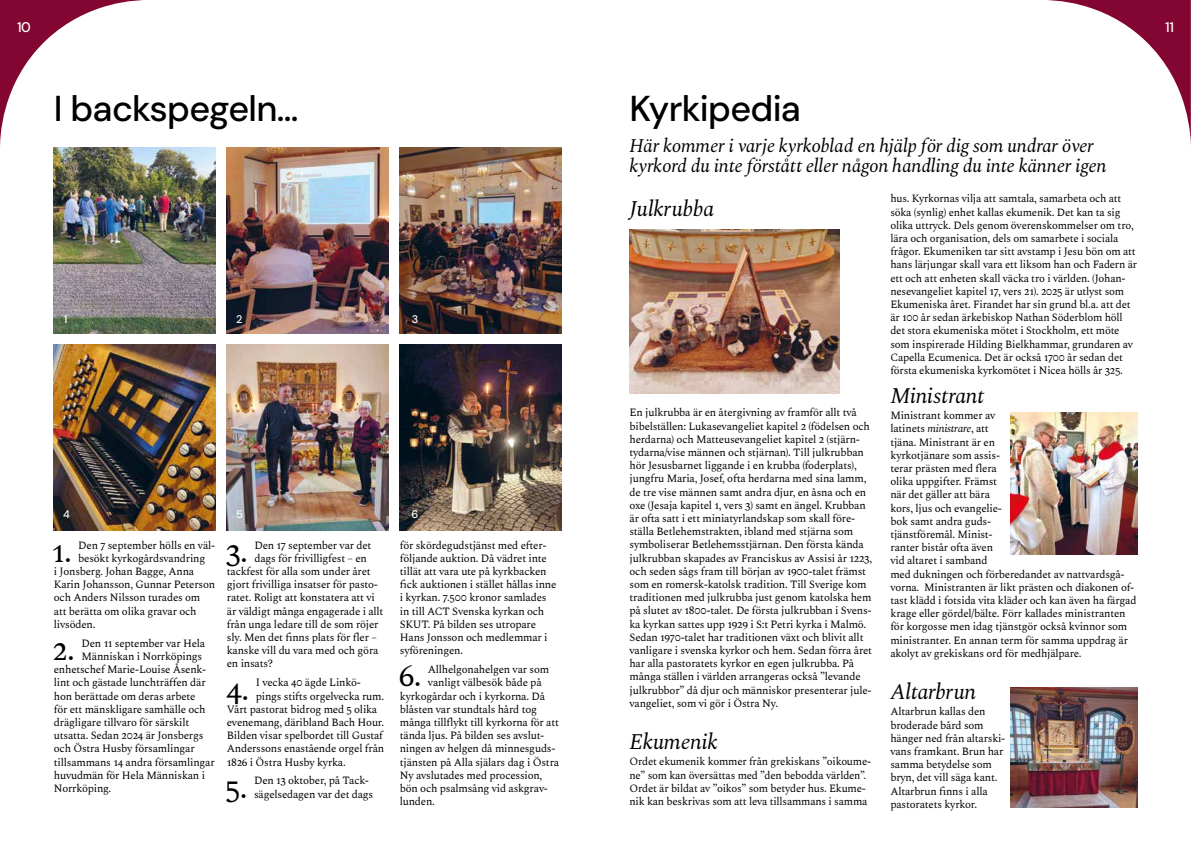
<style>
.page{position:relative;width:1191px;height:842px;background:#fff}
.page>*{position:absolute;margin:0;border:0;box-sizing:border-box;transform-origin:0 0}
.t1{font:500 36px "DM Sans";letter-spacing:-.02em;color:#000}
.t2{font:31px "Spectral";color:#000}
.t3{font:italic 22px "Spectral";letter-spacing:-.015em;color:#000}
.t4{font:italic 19px/20px "Spectral";letter-spacing:-.01em;color:#000}
.t5{font:500 14px "DM Sans";color:#fff}
.t6{font:11px/13.2px "Spectral";letter-spacing:-.02em;color:#000}
.t7{font:500 11px "DM Sans";color:#fff}
.s1{font-style:italic}
</style>
<div class="page">
<img style="left:400px;top:344px;width:161px;height:186px">
<img style="left:227px;top:344px;width:161px;height:186px">
<img style="left:54px;top:344px;width:161px;height:186px">
<img style="left:400px;top:147px;width:161px;height:186px">
<img style="left:227px;top:147px;width:161px;height:186px">
<img style="left:54px;top:147px;width:161px;height:186px">
<img style="left:1010px;top:688px;width:127px;height:119px">
<img style="left:629px;top:229px;width:210px;height:164px">
<img style="left:1010px;top:412px;width:127px;height:142px">
<svg style="left:1048px;top:0;width:142px;height:133px"></svg>
<svg style="left:0;top:0;width:149px;height:149px"></svg>
<p class="t5" style="left:17px;top:19px;width:15px">10</p>
<p class="t5" style="left:1165px;top:19px;width:10px">11</p>
<h1 class="t1" style="left:54px;top:86px;width:246px">I backspegeln...</h1>
<h1 class="t1" style="left:629px;top:86px;width:173px">Kyrkipedia</h1>
<h3 class="t4" style="left:629px;top:134px;width:478px">Här kommer i varje kyrkoblad en hjälp för dig som undrar över kyrkord du inte förstått eller någon handling du inte känner igen</h3>
<h3 class="t3" style="left:629px;top:192px;width:86px">Julkrubba</h3>
<p class="t6" style="left:890px;top:191px;width:248px">hus. Kyrkornas vilja att samtala, samarbeta och att söka (synlig) enhet kallas ekumenik. Det kan ta sig olika uttryck. Dels genom överenskommelser om tro, lära och organisation, dels om samarbete i sociala frågor. Ekumeniken tar sitt avstamp i Jesu bön om att hans lärjungar skall vara ett liksom han och Fadern är ett och att enheten skall väcka tro i världen. (Johan&shy;nesevangeliet kapitel 17, vers 21). 2025 är utlyst som Ekumeniska året. Firandet har sin grund bl.a. att det är 100 år sedan ärkebiskop Nathan Söderblom höll det stora ekumeniska mötet i Stockholm, ett möte som inspirerade Hilding Bielkhammar, grundaren av Capella Ecumenica. Det är också 1700 år sedan det första ekumeniska kyrkomötet i Nicea hölls år 325.</p>
<h3 class="t3" style="left:890px;top:380px;width:95px">Ministrant</h3>
<p class="t6" style="left:890px;top:408px;width:248px">Ministrant kommer av<br>latinets <span class="s1">ministrare</span>, att<br>tjäna. Ministrant är en<br>kyrkotjänare som assis-<br>terar prästen med flera<br>olika uppgifter. Främst<br>när det gäller att bära<br>kors, ljus och evangelie-<br>bok samt andra guds-<br>tjänstföremål. Minist-<br>ranter bistår ofta även<br>vid altaret i samband<br>med dukningen och förberedandet av nattvardsgå&shy;vorna. Ministranten är likt prästen och diakonen of&shy;tast klädd i fotsida vita kläder och kan även ha färgad krage eller gördel/bälte. Förr kallades ministranten för korgosse men idag tjänstgör också kvinnor som ministranter. En annan term för samma uppdrag är akolyt av grekiskans ord för medhjälpare.</p>
<h3 class="t3" style="left:890px;top:676px;width:87px">Altarbrun</h3>
<p class="t6" style="left:890px;top:704px;width:116px">Altarbrun kallas den broderade bård som hänger ned från altarski&shy;vans framkant. Brun har samma betydelse som bryn, det vill säga kant.<br>Altarbrun finns i alla pastoratets kyrkor.</p>
<p class="t7" style="left:64px;top:312px;width:5px">1</p>
<p class="t7" style="left:236px;top:312px;width:8px">2</p>
<p class="t7" style="left:412px;top:312px;width:8px">3</p>
<p class="t6" style="left:629px;top:405px;width:244px">En julkrubba är en återgivning av framför allt två bibelställen: Lukasevangeliet kapitel 2 (födelsen och herdarna) och Matteusevangeliet kapitel 2 (stjärn&shy;tydarna/vise männen och stjärnan). Till julkrubban hör Jesusbarnet liggande i en krubba (foderplats), jungfru Maria, Josef, ofta herdarna med sina lamm, de tre vise männen samt andra djur, en åsna och en oxe (Jesaja kapitel 1, vers 3) samt en ängel. Krubban är ofta satt i ett miniatyrlandskap som skall före&shy;ställa Betlehemstrakten, ibland med stjärna som symboliserar Betlehemsstjärnan. Den första kända julkrubban skapades av Franciskus av Assisi år 1223, och seden sågs fram till början av 1900-talet främst som en romersk-katolsk tradition. Till Sverige kom traditionen med julkrubba just genom katolska hem på slutet av 1800-talet. De första julkrubban i Svens&shy;ka kyrkan sattes upp 1929 i S:t Petri kyrka i Malmö.<br>Sedan 1970-talet har traditionen växt och blivit allt vanligare i svenska kyrkor och hem. Sedan förra året har alla pastoratets kyrkor en egen julkrubba. På många ställen i världen arrangeras också ”levande julkrubbor” då djur och människor presenterar jule&shy;vangeliet, som vi gör i Östra Ny.</p>
<h3 class="t3" style="left:629px;top:726px;width:90px">Ekumenik</h3>
<p class="t6" style="left:629px;top:754px;width:243px">Ordet ekumenik kommer från grekiskans ”oikoume&shy;ne” som kan översättas med ”den bebodda världen”.<br>Ordet är bildat av ”oikos” som betyder hus. Ekume&shy;nik kan beskrivas som att leva tillsammans i samma</p>
<p class="t7" style="left:236px;top:508px;width:8px">5</p>
<p class="t7" style="left:412px;top:508px;width:8px">6</p>
<p class="t7" style="left:63px;top:508px;width:8px">4</p>
<p class="t6" style="left:400px;top:538px;width:158px">för skördegudstjänst med efter&shy;följande auktion. Då vädret inte tillät att vara ute på kyrkbacken fick auktionen i stället hållas inne i kyrkan. 7.500 kronor samlades in till ACT Svenska kyrkan och<br>SKUT. På bilden ses utropare<br>Hans Jonsson och medlemmar i syföreningen.</p>
<h2 class="t2" style="left:399px;top:653px;width:24px">6.</h2>
<p class="t6" style="left:428px;top:662px;width:123px">Allhelgonahelgen var som</p>
<h2 class="t2" style="left:52px;top:529px;width:21px">1.</h2>
<p class="t6" style="left:78px;top:538px;width:138px">Den 7 september hölls en väl-</p>
<h2 class="t2" style="left:226px;top:529px;width:24px">3.</h2>
<p class="t6" style="left:254px;top:538px;width:118px">Den 17 september var det</p>
<p class="t6" style="left:78px;top:551px;width:129px">besökt kyrkogårdsvandring</p>
<p class="t6" style="left:54px;top:564px;width:142px">i Jonsberg. Johan Bagge, Anna</p>
<p class="t6" style="left:54px;top:577px;width:163px">Karin Johansson, Gunnar Peterson</p>
<p class="t6" style="left:54px;top:590px;width:148px">och Anders Nilsson turades om</p>
<p class="t6" style="left:54px;top:604px;width:144px">att berätta om olika gravar och</p>
<p class="t6" style="left:54px;top:617px;width:43px">livsöden.</p>
<h2 class="t2" style="left:53px;top:627px;width:24px">2.</h2>
<p class="t6" style="left:82px;top:636px;width:125px">Den 11 september var Hela</p>
<p class="t6" style="left:254px;top:551px;width:114px">dags för frivilligfest – en</p>
<p class="t6" style="left:227px;top:564px;width:145px">tackfest för alla som under året</p>
<p class="t6" style="left:227px;top:577px;width:153px">gjort frivilliga insatser för pasto-</p>
<p class="t6" style="left:227px;top:590px;width:150px">ratet. Roligt att konstatera att vi</p>
<p class="t6" style="left:227px;top:604px;width:158px">är väldigt många engagerade i allt</p>
<p class="t6" style="left:227px;top:617px;width:153px">från unga ledare till de som röjer</p>
<p class="t6" style="left:227px;top:630px;width:151px">sly. Men det finns plats för fler –</p>
<p class="t6" style="left:227px;top:643px;width:153px">kanske vill du vara med och göra</p>
<p class="t6" style="left:227px;top:656px;width:48px">en insats?</p>
<h2 class="t2" style="left:227px;top:667px;width:24px">4.</h2>
<p class="t6" style="left:256px;top:675px;width:107px">I vecka 40 ägde Linkö-</p>
<p class="t6" style="left:82px;top:649px;width:122px">Människan i Norrköpings</p>
<p class="t6" style="left:54px;top:662px;width:154px">enhetschef Marie-Louise Åsenk-</p>
<p class="t6" style="left:54px;top:675px;width:153px">lint och gästade lunchträffen där</p>
<p class="t6" style="left:54px;top:688px;width:143px">hon berättade om deras arbete</p>
<p class="t6" style="left:54px;top:702px;width:153px">för ett mänskligare samhälle och</p>
<p class="t6" style="left:54px;top:715px;width:137px">drägligare tillvaro för särskilt</p>
<p class="t6" style="left:54px;top:728px;width:151px">utsatta. Sedan 2024 är Jonsbergs</p>
<p class="t6" style="left:54px;top:741px;width:142px">och Östra Husby församlingar</p>
<p class="t6" style="left:54px;top:754px;width:162px">tillsammans 14 andra församlingar</p>
<p class="t6" style="left:54px;top:768px;width:153px">huvudmän för Hela Människan i</p>
<p class="t6" style="left:54px;top:781px;width:59px">Norrköping.</p>
<p class="t6" style="left:428px;top:675px;width:115px">vanligt välbesök både på</p>
<p class="t6" style="left:400px;top:688px;width:147px">kyrkogårdar och i kyrkorna. Då</p>
<p class="t6" style="left:400px;top:702px;width:139px">blåsten var stundtals hård tog</p>
<p class="t6" style="left:400px;top:715px;width:161px">många tillflykt till kyrkorna för att</p>
<p class="t6" style="left:400px;top:728px;width:146px">tända ljus. På bilden ses avslut-</p>
<p class="t6" style="left:400px;top:741px;width:157px">ningen av helgen då minnesguds-</p>
<p class="t6" style="left:400px;top:754px;width:161px">tjänsten på Alla själars dag i Östra</p>
<p class="t6" style="left:400px;top:768px;width:144px">Ny avslutades med procession,</p>
<p class="t6" style="left:400px;top:781px;width:150px">bön och psalmsång vid askgrav-</p>
<p class="t6" style="left:400px;top:794px;width:37px">lunden.</p>
<p class="t6" style="left:256px;top:688px;width:130px">pings stifts orgelvecka rum.</p>
<p class="t6" style="left:227px;top:702px;width:152px">Vårt pastorat bidrog med 5 olika</p>
<p class="t6" style="left:227px;top:715px;width:159px">evenemang, däribland Bach Hour.</p>
<p class="t6" style="left:227px;top:728px;width:158px">Bilden visar spelbordet till Gustaf</p>
<p class="t6" style="left:227px;top:741px;width:159px">Anderssons enastående orgel från</p>
<p class="t6" style="left:227px;top:754px;width:120px">1826 i Östra Husby kyrka.</p>
<h2 class="t2" style="left:225px;top:765px;width:24px">5.</h2>
<p class="t6" style="left:254px;top:773px;width:121px">Den 13 oktober, på Tack&shy;sägelsedagen var det dags</p>
</div>
